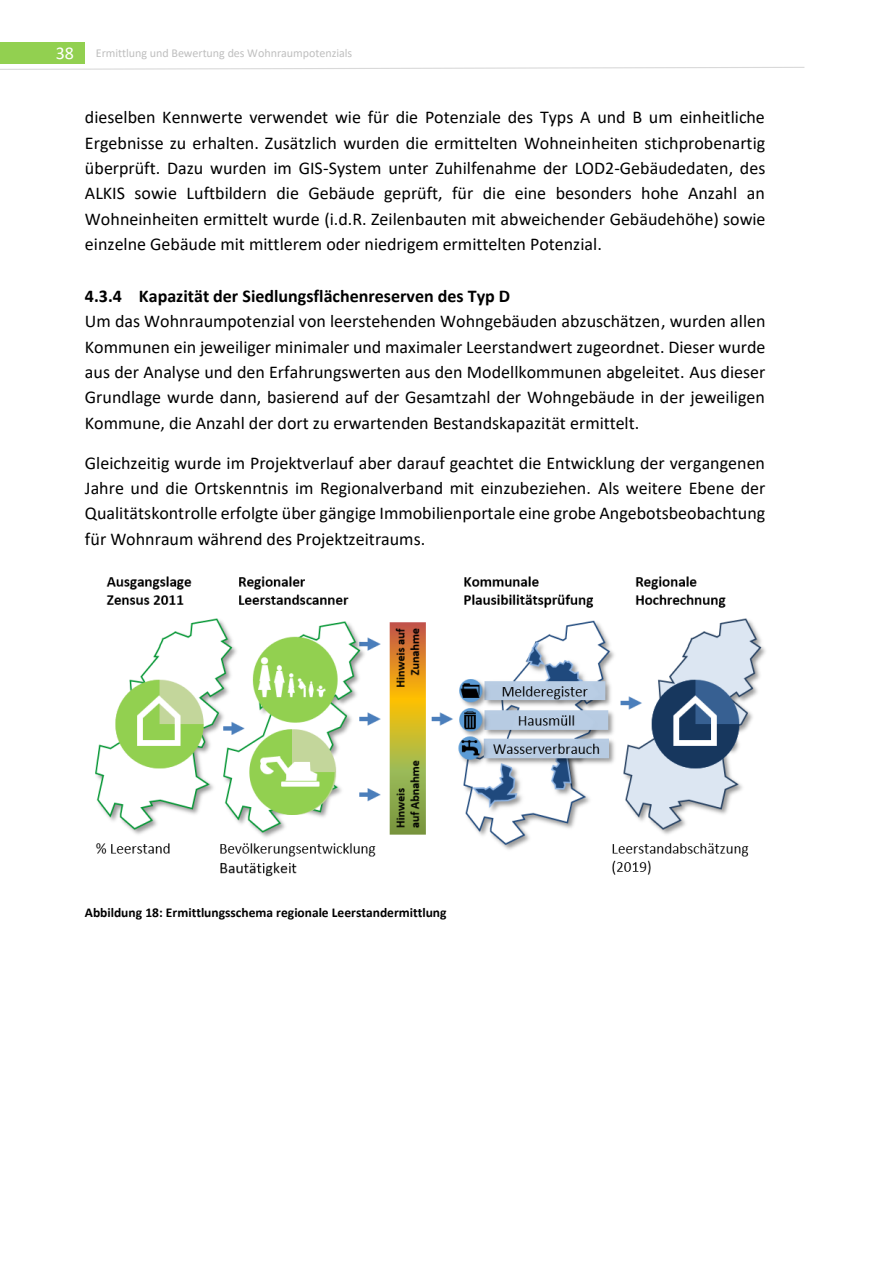
<style>
.page{position:relative;width:893px;height:1263px;background:#fff}
.page>*{position:absolute;margin:0;border:0;box-sizing:border-box;transform-origin:0 0}
.t1{font:18px/25.3px "Calibri";color:#000;text-align:justify}
.t2{font:700 18px "Calibri";color:#000}
.t3{font:700 13.5px "Calibri";color:#000}
.t4{font:12px "Calibri";letter-spacing:-.005em;color:#bfbfbf}
.s1{font-size:18px;color:#fff}
</style>
<div class="page">
<div style="left:1px;top:42px;width:84px;height:22px;background:#92d050"></div>
<svg style="left:0;top:67px;width:805px;height:3px"></svg>
<img style="left:95px;top:576px;width:671px;height:301px">
<p class="t4" style="left:56px;top:48px;width:298px"><span class="s1">38</span> Ermittlung und Bewertung des Wohnraumpotenzials</p>
<p class="t1" style="left:85px;top:106px;width:682px">dieselben Kennwerte verwendet wie für die Potenziale des Typs A und B um einheitliche Ergebnisse zu erhalten. Zusätzlich wurden die ermittelten Wohneinheiten stichprobenartig überprüft. Dazu wurden im GIS-System unter Zuhilfenahme der LOD2-Gebäudedaten, des ALKIS sowie Luftbildern die Gebäude geprüft, für die eine besonders hohe Anzahl an Wohneinheiten ermittelt wurde (i.d.R. Zeilenbauten mit abweichender Gebäudehöhe) sowie einzelne Gebäude mit mittlerem oder niedrigem ermittelten Potenzial.</p>
<h3 class="t2" style="left:85px;top:289px;width:427px">4.3.4 Kapazität der Siedlungsflächenreserven des Typ D</h3>
<p class="t1" style="left:85px;top:310px;width:682px">Um das Wohnraumpotenzial von leerstehenden Wohngebäuden abzuschätzen, wurden allen Kommunen ein jeweiliger minimaler und maximaler Leerstandwert zugeordnet. Dieser wurde aus der Analyse und den Erfahrungswerten aus den Modellkommunen abgeleitet. Aus dieser Grundlage wurde dann, basierend auf der Gesamtzahl der Wohngebäude in der jeweiligen Kommune, die Anzahl der dort zu erwartenden Bestandskapazität ermittelt.</p>
<p class="t1" style="left:85px;top:452px;width:682px">Gleichzeitig wurde im Projektverlauf aber darauf geachtet die Entwicklung der vergangenen Jahre und die Ortskenntnis im Regionalverband mit einzubeziehen. Als weitere Ebene der Qualitätskontrolle erfolgte über gängige Immobilienportale eine grobe Angebotsbeobachtung für Wohnraum während des Projektzeitraums.</p>
<p class="t3" style="left:85px;top:907px;width:363px">Abbildung 18: Ermittlungsschema regionale Leerstandermittlung</p>
</div>
